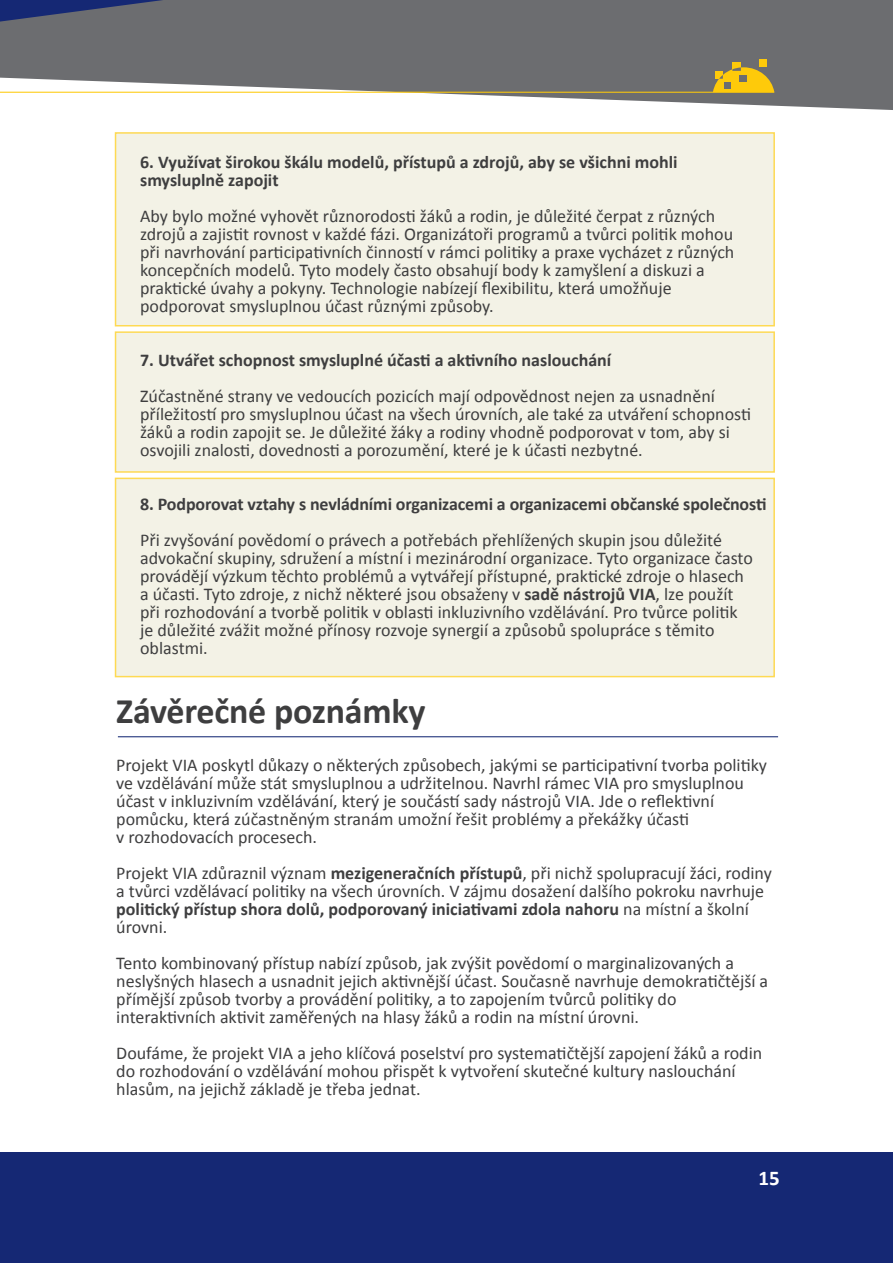
<style>
.page{position:relative;width:893px;height:1263px;background:#fff}
.page>*{position:absolute;margin:0;border:0;box-sizing:border-box;transform-origin:0 0}
.t1{font:700 36px "Calibri";letter-spacing:-.005em;color:#3e3e3f}
.t2{font:700 21px "Calibri";color:#fff}
.t3{font:18px/18px "Calibri";color:#3e3e3f}
.t4{font:700 18px/18px "Calibri";letter-spacing:-.005em;color:#3e3e3f}
.s1{font-weight:700}
</style>
<div class="page">
<div style="left:115px;top:331px;width:660px;height:142px;background:#f3f2e6"></div>
<div style="left:115px;top:478px;width:660px;height:199px;background:#f3f2e6"></div>
<div style="left:115px;top:132px;width:660px;height:194px;background:#f3f2e6"></div>
<hr style="left:118px;top:736px;width:660px;height:1px;background:#152874">
<svg style="left:0;top:0;width:893px;height:110px;background:#828385"></svg>
<svg style="left:0;top:0;width:163px;height:22px;background:#414b71"></svg>
<hr style="left:0;top:92px;width:774px;height:1px;background:#feca0a">
<div style="left:759px;top:59px;width:7px;height:8px;background:#feca0a"></div>
<div style="left:732px;top:62px;width:9px;height:9px;background:#feca0a"></div>
<svg style="left:713px;top:67px;width:61px;height:25px;background:#d2ae28"></svg>
<div style="left:0;top:1153px;width:893px;height:110px;background:#152874"></div>
<p class="t4" style="left:140px;top:152px;width:539px">6. Využívat širokou škálu modelů, přístupů a zdrojů, aby se všichni mohli smysluplně zapojit</p>
<p class="t3" style="left:140px;top:206px;width:596px">Aby bylo možné vyhovět různorodosti žáků a rodin, je důležité čerpat z různých zdrojů a zajistit rovnost v každé fázi. Organizátoři programů a tvůrci politik mohou při navrhování participativních činností v rámci politiky a praxe vycházet z různých koncepčních modelů. Tyto modely často obsahují body k zamyšlení a diskuzi a praktické úvahy a pokyny. Technologie nabízejí flexibilitu, která umožňuje podporovat smysluplnou účast různými způsoby.</p>
<p class="t4" style="left:140px;top:350px;width:473px">7. Utvářet schopnost smysluplné účasti a aktivního naslouchání</p>
<p class="t3" style="left:140px;top:386px;width:612px">Zúčastněné strany ve vedoucích pozicích mají odpovědnost nejen za usnadnění příležitostí pro smysluplnou účast na všech úrovních, ale také za utváření schopnosti žáků a rodin zapojit se. Je důležité žáky a rodiny vhodně podporovat v tom, aby si osvojili znalosti, dovednosti a porozumění, které je k účasti nezbytné.</p>
<p class="t4" style="left:140px;top:494px;width:628px">8. Podporovat vztahy s nevládními organizacemi a organizacemi občanské společnosti</p>
<p class="t3" style="left:140px;top:530px;width:614px">Při zvyšování povědomí o právech a potřebách přehlížených skupin jsou důležité advokační skupiny, sdružení a místní i mezinárodní organizace. Tyto organizace často provádějí výzkum těchto problémů a vytvářejí přístupné, praktické zdroje o hlasech a účasti. Tyto zdroje, z nichž některé jsou obsaženy v <span class="s1">sadě nástrojů VIA</span>, lze použít při rozhodování a tvorbě politik v oblasti inkluzivního vzdělávání. Pro tvůrce politik je důležité zvážit možné přínosy rozvoje synergií a způsobů spolupráce s těmito oblastmi.</p>
<h2 class="t1" style="left:116px;top:689px;width:311px">Závěrečné poznámky</h2>
<p class="t3" style="left:116px;top:755px;width:652px">Projekt VIA poskytl důkazy o některých způsobech, jakými se participativní tvorba politiky ve vzdělávání může stát smysluplnou a udržitelnou. Navrhl rámec VIA pro smysluplnou účast v inkluzivním vzdělávání, který je součástí sady nástrojů VIA. Jde o reflektivní pomůcku, která zúčastněným stranám umožní řešit problémy a překážky účasti<br>v rozhodovacích procesech.</p>
<p class="t3" style="left:116px;top:863px;width:657px">Projekt VIA zdůraznil význam <span class="s1">mezigeneračních přístupů</span>, při nichž spolupracují žáci, rodiny a tvůrci vzdělávací politiky na všech úrovních. V zájmu dosažení dalšího pokroku navrhuje <span class="s1">politický přístup shora dolů, podporovaný iniciativami zdola nahoru</span> na místní a školní úrovni.</p>
<p class="t3" style="left:116px;top:953px;width:653px">Tento kombinovaný přístup nabízí způsob, jak zvýšit povědomí o marginalizovaných a neslyšných hlasech a usnadnit jejich aktivnější účast. Současně navrhuje demokratičtější a přímější způsob tvorby a provádění politiky, a to zapojením tvůrců politiky do interaktivních aktivit zaměřených na hlasy žáků a rodin na místní úrovni.</p>
<p class="t3" style="left:116px;top:1043px;width:647px">Doufáme, že projekt VIA a jeho klíčová poselství pro systematičtější zapojení žáků a rodin do rozhodování o vzdělávání mohou přispět k vytvoření skutečné kultury naslouchání hlasům, na jejichž základě je třeba jednat.</p>
<p class="t2" style="left:759px;top:1165px;width:23px">15</p>
</div>
